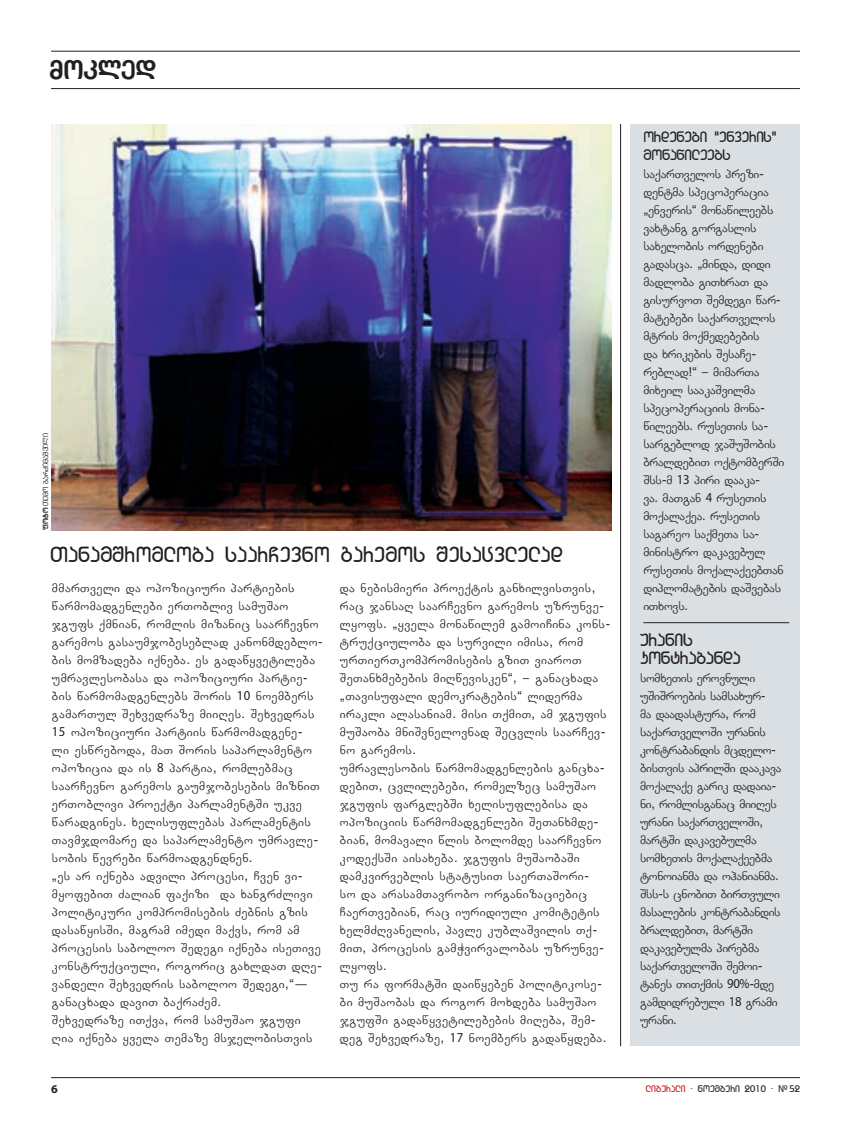
<style>
.page{position:relative;width:851px;height:1127px;background:#fff}
.page>*{position:absolute;margin:0;border:0;box-sizing:border-box;transform-origin:0 0}
.t1{font:700 27px "A Kolkhety M";letter-spacing:-.01em;color:#231f20}
.t2{font:24px "Bauhaus Mtavruli Thin A";color:#231f20}
.t3{font:19.5px/18px "Bauhaus Mtavruli Thin A";letter-spacing:-.02em;color:#231f20}
.t4{font:16.5px/18px "Bauhaus Mtavruli Thin A";letter-spacing:-.02em;color:#231f20}
.t5{font:12.75px/18px "A Kolkhety N";letter-spacing:.03em;color:#231f20}
.t6{font:12.75px/18px "A Kolkhety N";letter-spacing:-.02em;color:#231f20}
.t7{font:12.75px/18px "A Kolkhety N";letter-spacing:-.03em;color:#231f20}
.t8{font:700 12px "Myriad Pro";color:#231f20}
.t9{font:10.5px "Bauhaus Mtavruli Thin A";color:#231f20}
.t10{font:7.5px "A Kolkhety M";color:#231f20}
.s1{font-weight:700}
.s2{color:#c4121a}
.s3{font-family:"Myriad Pro"}
</style>
<div class="page">
<hr style="left:51px;top:51px;width:748px;height:1px;background:#231f20">
<hr style="left:51px;top:88px;width:748px;height:1px;background:#231f20">
<div style="left:630px;top:124px;width:169px;height:922px;background:#dadfe4"></div>
<hr style="left:620px;top:124px;width:1px;height:922px;background:#231f20">
<img style="left:51px;top:124px;width:560px;height:406px">
<hr style="left:643px;top:622px;width:146px;height:1px;background:#231f20">
<hr style="left:51px;top:1077px;width:749px;height:1px;background:#231f20">
<h1 class="t1" style="left:50px;top:57px;width:108px">MOKLED</h1>
<p class="t10" style="left:42px;top:530px;width:98px;rotate:-90deg"><span class="s1">FOTO</span> Temo barZimaSvili</p>
<h2 class="t2" style="left:50px;top:543px;width:514px">TANAMSROMLOBA SAARCEVNO GAREMOS SESACVLELAD</h2>
<p class="t5" style="left:52px;top:580px;width:272px">MMARTVELI DA OPOZICIURI PARTIEBIS WARMOMADGENLEBI ERTOBLIV SAMUSAO JGUFS QMNIAN, ROMLIS MIZANIC SAARCEVNO GAREMOS GASAUMJOBESEBLAD KANONMDEBLO-BIS MOMZADEBA IQNEBA. ES GADAWYVETILEBA UMRAVLESOBASA DA OPOZICIURI PARTIE-BIS WARMOMADGENLEBS SORIS 10 NOEMBERS GAMARTUL SEXVEDRAZE MIIRES. SEXVEDRAS 15 OPOZICIURI PARTIIS WARMOMADGENE-LI ESWREBODA, MAT SORIS SAPARLAMENTO OPOZICIA DA IS 8 PARTIA, ROMLEBMAC SAARCEVNO GAREMOS GAUMJOBESEBIS MIZNIT ERTOBLIVI PROEQTI PARLAMENTSI UKVE WARADGINES. XELISUFLEBAS PARLAMENTIS TAVMJDOMARE DA SAPARLAMENTO UMRAVLE-SOBIS WEVREBI WARMOADGENDNEN.<br>`ES AR IQNEBA ADVILI PROCESI, CVEN VI-MYOFEBIT ZALIAN FAQIZI DA XANGRZLIVI POLITIKURI KOMPROMISEBIS ZEBNIS GZIS DASAWYISSI, MAGRAM IMEDI MAQVS, ROM AM PROCESIS SABOLOO SEDEGI IQNEBA ISETIVE KONSTRUQCIULI, ROGORIC GAXLDAT DRE-VANDELI SEXVEDRIS SABOLOO SEDEGI,“– GANACXADA DAVIT BAQRAZEM.<br>SEXVEDRAZE ITQVA, ROM SAMUSAO JGUFI RIA IQNEBA YVELA TEMAZE MSJELOBISTVIS</p>
<p class="t5" style="left:340px;top:580px;width:272px">DA NEBISMIERI PROEQTIS GANXILVISTVIS, RAC JANSAR SAARCEVNO GAREMOS UZRUNVE-LYOFS. „YVELA MONAWILEM GAMOICINA KONS-TRUQCIULOBA DA SURVILI IMISA, ROM URTIERTKOMPROMISEBIS GZIT VIAROT SETANXMEBEBIS MIRWEVISKEN“, _ GANACXADA „TAVISUFALI DEMOKRATEBIS“ LIDERMA IRAKLI ALASANIAM. MISI TQMIT, AM JGUFIS MUSAOBA MNISVNELOVNAD SECVLIS SAARCEV-NO GAREMOS.<br>UMRAVLESOBIS WARMOMADGENLEBIS GANCXA-DEBIT, CVLILEBEBI, ROMELZEC SAMUSAO JGUFIS FARGLEBSI XELISUFLEBISA DA OPOZICIIS WARMOMADGENLEBI SETANXMDE-BIAN, MOMAVALI WLIS BOLOMDE SAARCEVNO KODEQSSI AISAXEBA. JGUFIS MUSAOBASI DAMKVIRVEBLIS STATUSIT SAERTASORI-<br>SO DA ARASAMTAVROBO ORGANIZACIEBIC CAERTVEBIAN, RAC IURIDIULI KOMITETIS XELMZRVANELIS, PAVLE KUBLASVILIS TQ-MIT, PROCESIS GAMWVIRVALOBAS UZRUNVE-LYOFS.<br>TU RA FORMATSI DAIWYEBEN POLITIKOSE-BI MUSAOBAS DA ROGOR MOXDEBA SAMUSAO JGUFSI GADAWYVETILEBEBIS MIREBA, SEM-DEG SEXVEDRAZE, 17 NOEMBERS GADAWYDEBA.</p>
<p class="t4" style="left:643px;top:128px;width:135px">ORDENEBI "ENVERIS"<br>MONAWILEEBS</p>
<p class="t6" style="left:643px;top:166px;width:142px">SAQARTVELOS PREZI-<br>DENTMA SPECOPERACIA „ENVERIS“ MONAWILEEBS<br>VAXTANG GORGASLIS<br>SAXELOBIS ORDENEBI<br>GADASCA. „MINDA, DIDI<br>MADLOBA GITXRAT DA<br>GISURVOT SEMDEGI WAR-<br>MATEBEBI SAQARTVELOS<br>MTRIS MOQMEDEBEBIS<br>DA XRIKEBIS SESACE-<br>REBLAD!“ _ MIMARTA<br>MIXEIL SAAKASVILMA<br>SPECOPERACIIS MONA-<br>WILEEBS. RUSETIS SA-<br>SARGEBLOD JASUSOBIS<br>BRALDEBIT OQTOMBERSI<br>SSS-M 13 PIRI DAAKA-<br>VA. MATGAN 4 RUSETIS<br>MOQALAQEA. RUSETIS<br>SAGAREO SAQMETA SA-<br>MINISTRO DAKAVEBUL<br>RUSETIS MOQALAQEEBTAN<br>DIPLOMATEBIS DASVEBAS<br>ITXOVS.</p>
<h3 class="t3" style="left:640px;top:631px;width:102px">URANIS<br>KONTRABANDA</h3>
<p class="t7" style="left:640px;top:670px;width:143px">SOMXETIS EROVNULI<br>USISROEBIS SAMSAXUR-<br>MA DAADASTURA, ROM<br>SAQARTVELOSI URANIS<br>KONTRABANDIS MCDELO-<br>BISTVIS APRILSI DAAKAVA<br>MOQALAQE GARIK DADAIA-<br>NI, ROMLISGANAC MIIRES<br>URANI SAQARTVELOSI,<br>MARTSI DAKAVEBULMA<br>SOMXETIS MOQALAQEEBMA<br>TONOIANMA DA OHANIANMA.<br>SSS-S CNOBIT BIRTVULI<br>MASALEBIS KONTRABANDIS<br>BRALDEBIT, MARTSI<br>DAKAVEBULMA PIREBMA<br>SAQARTVELOSI SEMOI-<br>TANES TITQMIS 90%-MDE<br>GAMDIDREBULI 18 GRAMI<br>URANI.</p>
<p class="t8" style="left:51px;top:1081px;width:8px">6</p>
<p class="t9" style="left:645px;top:1084px;width:156px"><span class="s2">LIBERALI</span> . NOEMBERI 2010 . <span class="s3">№</span> 52</p>
</div>
